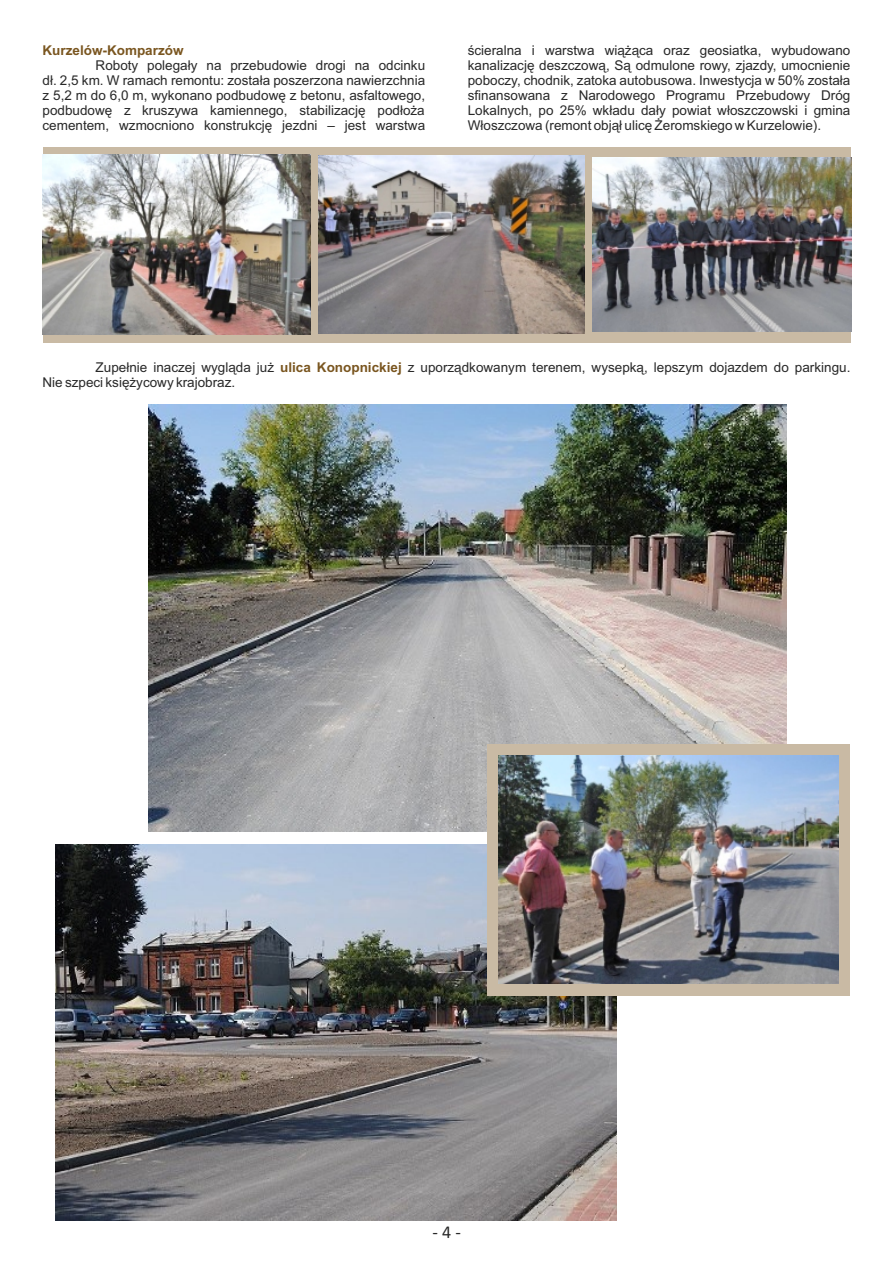
<style>
.page{position:relative;width:893px;height:1263px;background:#fff}
.page>*{position:absolute;margin:0;border:0;box-sizing:border-box;transform-origin:0 0}
.t1{font:18px "Calibri";color:#282828}
.t2{font:13.5px/15.1px "Arial";color:#282828;text-align:justify}
.t3{font:700 13.5px "Arial";color:#7a5620}
.s1{font-weight:700;color:#7a5620}
</style>
<div class="page">
<div style="left:43px;top:147px;width:807px;height:196px;background:#c9baa4"></div>
<img style="left:43px;top:155px;width:267px;height:179px">
<img style="left:319px;top:156px;width:265px;height:177px">
<img style="left:592px;top:158px;width:259px;height:173px">
<img style="left:149px;top:405px;width:638px;height:427px">
<img style="left:55px;top:845px;width:561px;height:375px">
<div style="left:487px;top:744px;width:362px;height:251px;background:#c9baa4"></div>
<img style="left:498px;top:756px;width:341px;height:227px">
<p class="t3" style="left:43px;top:45px;width:143px">Kurzelów-Komparzów</p>
<p class="t2" style="left:43px;top:59px;width:384px;text-indent:53px">Roboty polegały na przebudowie drogi na odcinku dł. 2,5 km. W ramach remontu: została poszerzona nawierzchnia z 5,2 m do 6,0 m, wykonano podbudowę z betonu, asfaltowego, podbudowę z kruszywa kamiennego, stabilizację podłoża cementem, wzmocniono konstrukcję jezdni – jest warstwa</p>
<p class="t2" style="left:468px;top:44px;width:384px">ścieralna i warstwa wiążąca oraz geosiatka, wybudowano kanalizację deszczową, Są odmulone rowy, zjazdy, umocnienie poboczy, chodnik, zatoka autobusowa. Inwestycja w 50% została sfinansowana z Narodowego Programu Przebudowy Dróg Lokalnych, po 25% wkładu dały powiat włoszczowski i gmina Włoszczowa (remont objął ulicę Żeromskiego w Kurzelowie).</p>
<p class="t2" style="left:43px;top:361px;width:809px;text-indent:53px">Zupełnie inaczej wygląda już <span class="s1">ulica Konopnickiej</span> z uporządkowanym terenem, wysepką, lepszym dojazdem do parkingu.<br>Nie szpeci księżycowy krajobraz.</p>
<h1 class="t1" style="left:433px;top:1224px;width:30px">- 4 -</h1>
</div>
